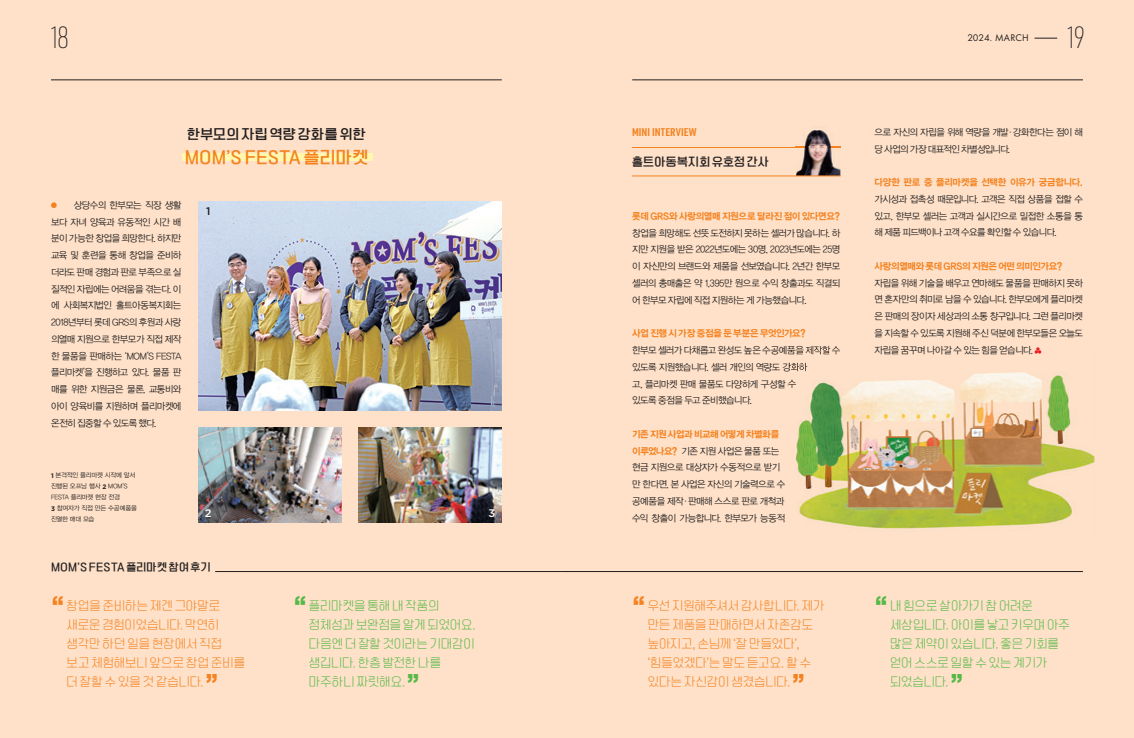
<style>
.page{position:relative;width:1134px;height:738px;background:#fff}
.page>*{position:absolute;margin:0;border:0;box-sizing:border-box;transform-origin:0 0}
.t1{font:33.5px "TT Omni Gothic B";color:#f58220}
.t2{font:33.5px "TT Omni Gothic B";color:#56b947}
.t3{font:100 30px "URWDIN Cond";color:#231f20}
.t4{font:16px "TT Omni Gothic B";letter-spacing:.01em;color:#f58220}
.t5{font:13px "TT Omni Gothic B";letter-spacing:.03em;color:#231f20}
.t6{font:11.5px/19px "TT Omni Gothic L";letter-spacing:.005em;color:#f58220}
.t7{font:11.5px/19px "TT Omni Gothic L";letter-spacing:-.005em;color:#56b947}
.t8{font:700 11px "URWDIN Cond";letter-spacing:.005em;color:#f58220}
.t9{font:11px "TT Omni Gothic B";letter-spacing:.025em;color:#231f20}
.t10{font:500 11px "Gotham";color:#fff}
.t11{font:500 11px "Gotham";color:#231f20}
.t12{font:10px "TT Omni Gothic B";letter-spacing:.025em;color:#231f20}
.t13{font:10px "Futura PT";letter-spacing:.005em;color:#231f20}
.t14{font:9.5px/16.7px "YDVYGO Std 12";letter-spacing:-.05em;color:#231f20;text-align:justify}
.t15{font:9.5px "YDVYGO Std 15";letter-spacing:-.03em;color:#f58220}
.t16{font:6.5px/11px "YDVYGO Std 12";letter-spacing:-.03em;color:#231f20}
.s1{font-family:"Gotham";font-weight:700}
.s2{font-family:"YDVYGO Std 15";color:#f58220}
</style>
<div class="page">
<div style="left:0;top:0;width:567px;height:737px;background:#fee1c8"></div>
<div style="left:182px;top:153px;width:190px;height:8px;background:#fff8ae"></div>
<hr style="left:51px;top:80px;width:451px;height:1px;background:#231f20">
<hr style="left:215px;top:571px;width:352px;height:1px;background:#231f20">
<img style="left:198px;top:201px;width:304px;height:209px">
<img style="left:198px;top:427px;width:143px;height:95px">
<img style="left:359px;top:427px;width:143px;height:95px">
<svg style="left:51px;top:202px;width:6px;height:6px"></svg>
<div style="left:567px;top:0;width:567px;height:737px;background:#fee1c8"></div>
<svg style="left:1034px;top:38px;width:23px;height:1px"></svg>
<hr style="left:632px;top:147px;width:208px;height:1px;background:#f58220">
<hr style="left:632px;top:80px;width:451px;height:1px;background:#231f20">
<img style="left:789px;top:351px;width:305px;height:178px">
<img style="left:789px;top:348px;width:51px;height:6px">
<img style="left:789px;top:362px;width:18px;height:9px">
<svg style="left:789px;top:379px;width:7px;height:9px"></svg>
<hr style="left:567px;top:571px;width:516px;height:1px;background:#231f20">
<img style="left:795px;top:126px;width:45px;height:49px">
<img style="left:795px;top:147px;width:45px;height:1px">
<hr style="left:632px;top:175px;width:208px;height:1px;background:#f58220">
<svg style="left:1034px;top:347px;width:7px;height:6px"></svg>
<svg style="left:566px;top:737px;width:13px;height:1px"></svg>
<h2 class="t3" style="left:48px;top:18px;width:23px">18</h2>
<h3 class="t5" style="left:187px;top:127px;width:180px">한부모의 자립 역량 강화를 위한</h3>
<h3 class="t4" style="left:185px;top:149px;width:185px">MOM’S FESTA 플리마켓</h3>
<p class="t14" style="left:51px;top:196px;width:132px;text-indent:23px">상당수의 한부모는 직장 생활 보다 자녀 양육과 유동적인 시간 배 분이 가능한 창업을 희망한다. 하지만 교육 및 훈련을 통해 창업을 준비하 더라도 판매 경험과 판로 부족으로 실 질적인 자립에는 어려움을 겪는다. 이 에 사회복지법인 홀트아동복지회는 2018년부터 롯데 GRS의 후원과 사랑 의열매 지원으로 한부모가 직접 제작 한 물품을 판매하는 ‘MOM’S FESTA 플리마켓’을 진행하고 있다. 물품 판 매를 위한 지원금은 물론, 교통비와 아이 양육비를 지원하며 플리마켓에 온전히 집중할 수 있도록 했다.</p>
<p class="t16" style="left:51px;top:469px;width:88px"><span class="s1">1</span> 본격적인 플리마켓 시작에 앞서 진행된 오프닝 행사 <span class="s1">2</span> MOM’S<br>FESTA 플리마켓 현장 전경<br><span class="s1">3</span> 참여자가 직접 만든 수공예품을 진열한 매대 모습</p>
<p class="t11" style="left:206px;top:204px;width:6px">1</p>
<p class="t10" style="left:205px;top:505px;width:8px">2</p>
<p class="t10" style="left:488px;top:505px;width:8px">3</p>
<p class="t12" style="left:51px;top:561px;width:161px">MOM’S FESTA 플리마켓 참여 후기</p>
<h1 class="t1" style="left:51px;top:594px;width:15px">“</h1>
<p class="t6" style="left:66px;top:596px;width:180px">창업을 준비하는 제겐 그야말로 새로운 경험이었습니다. 막연히 생각만 하던 일을 현장에서 직접 보고 체험해보니 앞으로 창업 준비를 더 잘할 수 있을 것 같습니다.</p>
<h1 class="t1" style="left:205px;top:671px;width:15px">”</h1>
<h1 class="t2" style="left:293px;top:594px;width:15px">“</h1>
<p class="t7" style="left:309px;top:596px;width:168px">플리마켓을 통해 내 작품의 정체성과 보완점을 알게 되었어요. 다음엔 더 잘할 것이라는 기대감이 생깁니다. 한층 발전한 나를 마주하니 짜릿해요.</p>
<h1 class="t2" style="left:407px;top:671px;width:15px">”</h1>
<p class="t8" style="left:632px;top:125px;width:66px">MINI INTERVIEW</p>
<p class="t9" style="left:632px;top:156px;width:138px">홀트아동복지회 유호정 간사</p>
<p class="t15" style="left:632px;top:211px;width:209px">롯데 GRS와 사랑의열매 지원으로 달라진 점이 있다면요?</p>
<p class="t14" style="left:632px;top:224px;width:209px">창업을 희망해도 선뜻 도전하지 못하는 셀러가 많습니다. 하 지만 지원을 받은 2022년도에는 30명, 2023년도에는 25명 이 자신만의 브랜드와 제품을 선보였습니다. 2년간 한부모 셀러의 총매출은 약 1,395만 원으로 수익 창출과도 직결되 어 한부모 자립에 직접 지원하는 게 가능했습니다.</p>
<p class="t15" style="left:632px;top:328px;width:175px">사업 진행 시 가장 중점을 둔 부분은 무엇인가요?</p>
<p class="t14" style="left:632px;top:342px;width:210px;text-align:left">한부모 셀러가 다채롭고 완성도 높은 수공예품을 제작할 수 있도록 지원했습니다. 셀러 개인의 역량도 강화하<br>고, 플리마켓 판매 물품도 다양하게 구성할 수<br>있도록 중점을 두고 준비했습니다.</p>
<p class="t15" style="left:632px;top:429px;width:149px">기존 지원 사업과 비교해 어떻게 차별화를</p>
<p class="t14" style="left:632px;top:442px;width:155px;text-align:left"><span class="s2">이루었나요?</span> 기존 지원 사업은 물품 또는 현금 지원으로 대상자가 수동적으로 받기 만 한다면, 본 사업은 자신의 기술력으로 수 공예품을 제작·판매해 스스로 판로 개척과 수익 창출이 가능합니다. 한부모가 능동적</p>
<h1 class="t1" style="left:632px;top:594px;width:15px">“</h1>
<p class="t6" style="left:648px;top:596px;width:178px">우선 지원해주셔서 감사합니다. 제가 만든 제품을 판매하면서 자존감도 높아지고, 손님께 ‘잘 만들었다’, ‘힘들었겠다’는 말도 듣고요. 할 수 있다는 자신감이 생겼습니다.</p>
<h1 class="t1" style="left:792px;top:671px;width:15px">”</h1>
<p class="t13" style="left:967px;top:32px;width:63px">2024. MARCH</p>
<h2 class="t3" style="left:1065px;top:18px;width:22px">19</h2>
<p class="t14" style="left:874px;top:124px;width:210px">으로 자신의 자립을 위해 역량을 개발·강화한다는 점이 해 당 사업의 가장 대표적인 차별성입니다.</p>
<p class="t15" style="left:874px;top:177px;width:210px">다양한 판로 중 플리마켓을 선택한 이유가 궁금합니다.</p>
<p class="t14" style="left:874px;top:191px;width:210px">가시성과 접촉성 때문입니다. 고객은 직접 상품을 접할 수 있고, 한부모 셀러는 고객과 실시간으로 밀접한 소통을 통 해 제품 피드백이나 고객 수요를 확인할 수 있습니다.</p>
<p class="t15" style="left:874px;top:261px;width:189px">사랑의열매와 롯데 GRS의 지원은 어떤 의미인가요?</p>
<p class="t14" style="left:874px;top:274px;width:210px">자립을 위해 기술을 배우고 연마해도 물품을 판매하지 못하 면 혼자만의 취미로 남을 수 있습니다. 한부모에게 플리마켓 은 판매의 장이자 세상과의 소통 창구입니다. 그런 플리마켓 을 지속할 수 있도록 지원해 주신 덕분에 한부모들은 오늘도 자립을 꿈꾸며 나아갈 수 있는 힘을 얻습니다.</p>
<h1 class="t2" style="left:874px;top:594px;width:15px">“</h1>
<p class="t7" style="left:890px;top:596px;width:181px">내 힘으로 살아가기 참 어려운 세상입니다. 아이를 낳고 키우며 아주 많은 제약이 있습니다. 좋은 기회를 얻어 스스로 일할 수 있는 계기가 되었습니다.</p>
<h1 class="t2" style="left:950px;top:671px;width:15px">”</h1>
</div>
